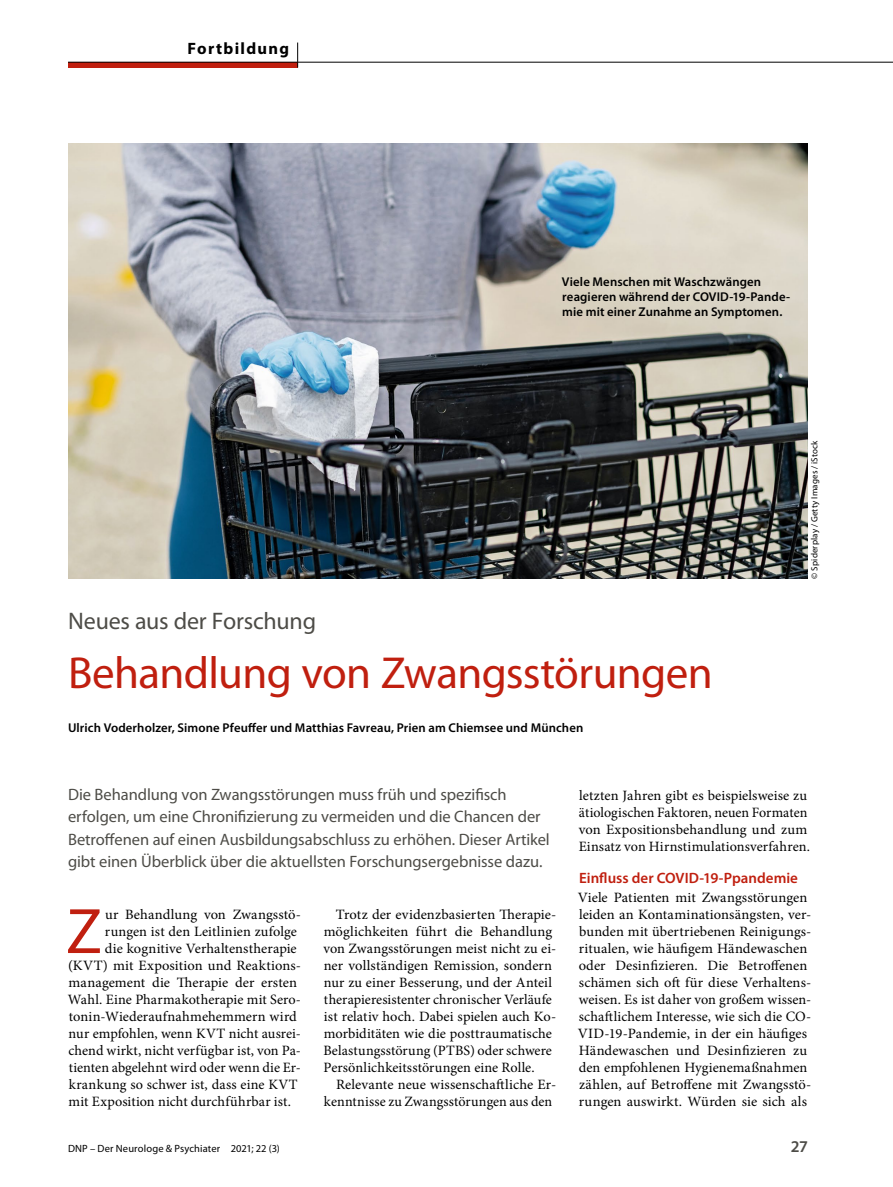
<style>
.page{position:relative;width:893px;height:1187px;background:#fff}
.page>*{position:absolute;margin:0;border:0;box-sizing:border-box;transform-origin:0 0}
.Para_Initial_1{font:64.65px "Myriad Pro";color:#c01f0f}
.Title_1{font:45px "Myriad Pro";letter-spacing:-.01em;color:#c01f0f}
.SuperTitle_x{font:24px "Myriad Pro";letter-spacing:-.01em;color:#4d4c47}
.Trailer_2-row{font:16.5px/22.5px "Myriad Pro";letter-spacing:-.005em;color:#4d4c47}
.t1{font:700 16.5px "Myriad Pro";letter-spacing:.08em;color:#000}
.t2{font:600 16.5px "Myriad Pro";color:#4d4c47}
.SectionHeading_1{font:600 15px "Myriad Pro";color:#c01f0f}
.Para_Indent{font:14.25px/17px "Minion Pro";letter-spacing:.005em;color:#000}
.Para_x{font:14.25px/17px "Minion Pro";letter-spacing:.005em;color:#000}
.Para_Initial_1-2{font:14.25px "Minion Pro";letter-spacing:.005em;color:#000}
.Image_Caption_x{font:600 12.75px/15px "Myriad Pro";letter-spacing:.01em;color:#000}
.Author_SubTitle{font:600 12.75px "Myriad Pro";letter-spacing:.01em;color:#000}
.t3{font:10.5px "Myriad Pro";letter-spacing:.01em;color:#000}
.Image_Source_x1{font:9px "Myriad Pro";letter-spacing:.02em;color:#000}
</style>
<div class="page">
<img style="left:68px;top:143px;width:740px;height:435px">
<div style="left:68px;top:62px;width:230px;height:5px;background:#c01f0f"></div>
<hr style="left:68px;top:62px;width:230px;height:1px;background:#000">
<hr style="left:298px;top:62px;width:595px;height:1px;background:#000">
<svg style="left:297px;top:43px;width:1px;height:24px"></svg>
<p class="t1" style="left:187px;top:37px;width:103px">Fortbildung</p>
<p class="Image_Caption_x" style="left:562px;top:274px;width:230px">Viele Menschen mit Waschzwängen reagieren während der COVID-19-Pande&shy;mie mit einer Zunahme an Symptomen.</p>
<p class="SuperTitle_x" style="left:68px;top:606px;width:249px">Neues aus der Forschung</p>
<p class="Title_1" style="left:68px;top:645px;width:646px">Behandlung von Zwangsstörungen</p>
<p class="Author_SubTitle" style="left:68px;top:719px;width:517px">Ulrich Voderholzer, Simone Pfeuffer und Matthias Favreau, Prien am Chiemsee und München</p>
<p class="Image_Source_x1" style="left:809px;top:578px;width:139px;rotate:-90deg">© Spiderplay / Getty Images / iStock</p>
<p class="Trailer_2-row" style="left:68px;top:782px;width:483px">Die Behandlung von Zwangsstörungen muss früh und spezifisch erfolgen, um eine Chronifizierung zu vermeiden und die Chancen der Betroffenen auf einen Ausbildungsabschluss zu erhöhen. Dieser Artikel gibt einen Überblick über die aktuellsten Forschungsergebnisse dazu.</p>
<p class="Para_Initial_1" style="left:66px;top:891px;width:37px">Z</p>
<p class="Para_Initial_1-2" style="left:105px;top:904px;width:198px">ur Behandlung von Zwangsstö-</p>
<p class="Para_Indent" style="left:323px;top:905px;width:234px;text-indent:12px">Trotz der evidenzbasierten Therapie&shy;möglichkeiten führt die Behandlung von Zwangsstörungen meist nicht zu ei&shy;ner vollständigen Remission, sondern nur zu einer Besserung, und der Anteil therapieresistenter chronischer Verläufe ist relativ hoch. Dabei spielen auch Ko&shy;morbiditäten wie die posttraumatische Belastungsstörung (PTBS) oder schwere Persönlichkeitsstörungen eine Rolle.</p>
<p class="Para_Indent" style="left:324px;top:1076px;width:234px;text-align:right">Relevante neue wissenschaftliche Er&shy;kenntnisse zu Zwangsstörungen aus den</p>
<p class="Para_Initial_1-2" style="left:105px;top:921px;width:193px">rungen ist den Leitlinien zufolge</p>
<p class="Para_Initial_1-2" style="left:105px;top:938px;width:193px">die kognitive Verhaltenstherapie</p>
<p class="Para_Initial_1-2" style="left:68px;top:955px;width:235px">(KVT) mit Exposition und Reaktions-</p>
<p class="Para_Initial_1-2" style="left:69px;top:972px;width:230px">management die Therapie der ersten</p>
<p class="Para_Initial_1-2" style="left:68px;top:989px;width:235px">Wahl. Eine Pharmakotherapie mit Sero-</p>
<p class="Para_Initial_1-2" style="left:69px;top:1006px;width:230px">tonin-Wiederaufnahmehemmern wird</p>
<p class="Para_Initial_1-2" style="left:69px;top:1023px;width:234px">nur empfohlen, wenn KVT nicht ausrei-</p>
<p class="Para_Initial_1-2" style="left:68px;top:1040px;width:234px">chend wirkt, nicht verfügbar ist, von Pa-</p>
<p class="Para_Initial_1-2" style="left:69px;top:1057px;width:234px">tienten abgelehnt wird oder wenn die Er-</p>
<p class="Para_Initial_1-2" style="left:69px;top:1074px;width:230px">krankung so schwer ist, dass eine KVT</p>
<p class="Para_Initial_1-2" style="left:69px;top:1091px;width:224px">mit Exposition nicht durchführbar ist.</p>
<p class="Para_Indent" style="left:579px;top:786px;width:233px">letzten Jahren gibt es beispielsweise zu ätiologischen Faktoren, neuen Formaten von Expositionsbehandlung und zum Einsatz von Hirnstimulationsverfahren.</p>
<p class="SectionHeading_1" style="left:579px;top:868px;width:220px">Einfluss der COVID-19-Ppandemie</p>
<p class="Para_x" style="left:578px;top:888px;width:235px">Viele Patienten mit Zwangsstörungen leiden an Kontaminationsängsten, ver&shy;bunden mit übertriebenen Reinigungs&shy;ritualen, wie häufigem Händewaschen oder Desinfizieren. Die Betroffenen schämen sich oft für diese Verhaltens&shy;weisen. Es ist daher von großem wissen&shy;schaftlichem Interesse, wie sich die CO-VID-19-Pandemie, in der ein häufiges Händewaschen und Desinfizieren zu den empfohlenen Hygienemaßnahmen zählen, auf Betroffene mit Zwangsstö&shy;rungen auswirkt. Würden sie sich als</p>
<p class="t3" style="left:68px;top:1141px;width:213px">DNP – Der Neurologe &amp; Psychiater 2021; 22 (3)</p>
<p class="t2" style="left:791px;top:1135px;width:19px">27</p>
</div>
